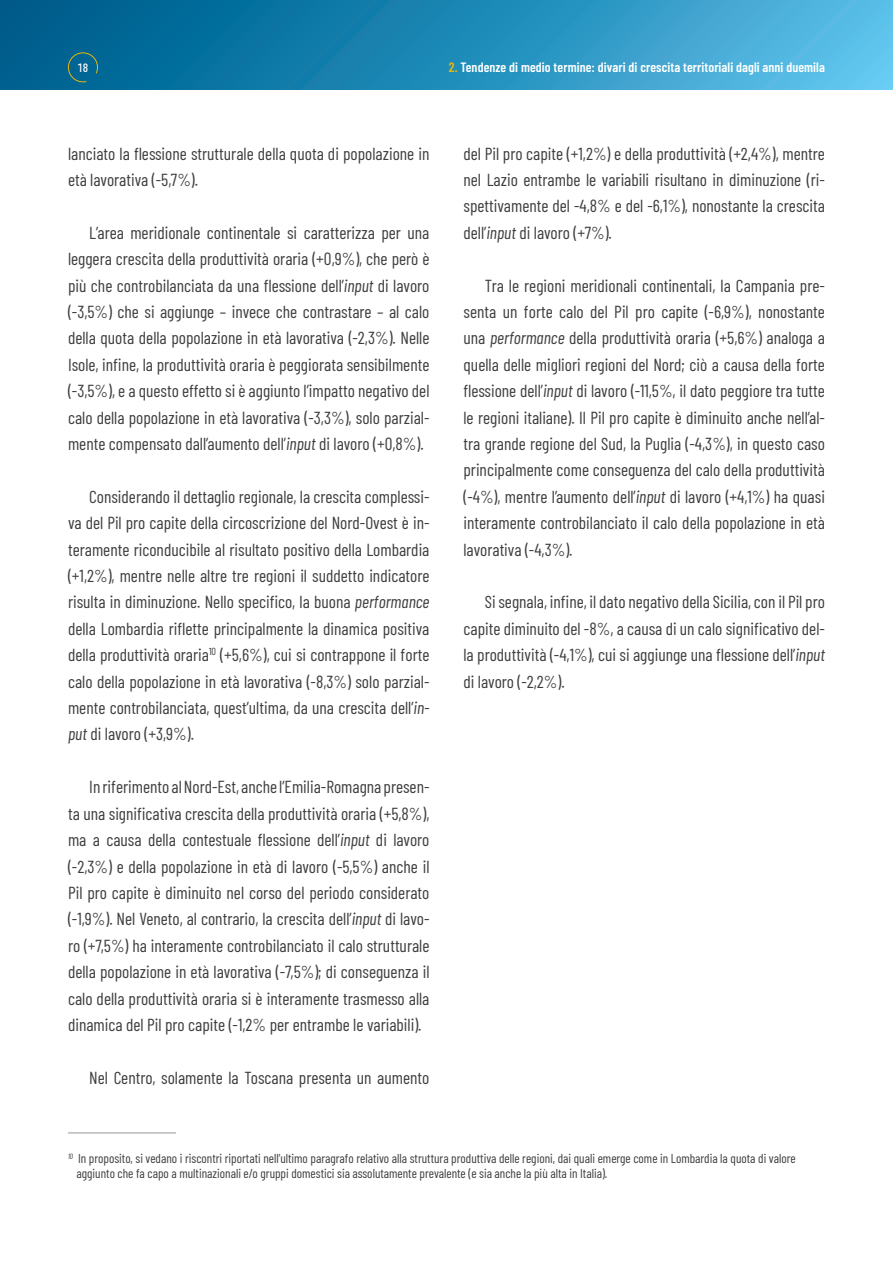
<style>
.page{position:relative;width:893px;height:1263px;background:#fff}
.page>*{position:absolute;margin:0;border:0;box-sizing:border-box;transform-origin:0 0}
.t1{font:17.4px/26.4px "Barlow Condensed";color:#3e3e3f;text-align:justify}
.t2{font:600 13.5px "Barlow Condensed";letter-spacing:.005em;color:#fff}
.t3{font:12.9px/15px "Barlow Condensed";color:#3e3e3f}
.t4{font:500 12px "Barlow Condensed";color:#fff}
.s1{color:#e8b809}
.s2{font-style:italic}
</style>
<div class="page">
<div style="left:1px;top:0;width:891px;height:89px;background:linear-gradient(to right,#005787,#59c0ea)"></div>
<hr style="left:68px;top:1132px;width:108px;height:1px;background:#939598">
<svg style="left:66px;top:51px;width:32px;height:32px"></svg>
<p class="t4" style="left:77px;top:59px;width:12px">18</p>
<p class="t2" style="left:449px;top:58px;width:378px"><span class="s1">2.</span> Tendenze di medio termine: divari di crescita territoriali dagli anni duemila</p>
<p class="t1" style="left:68px;top:139px;width:363px">lanciato la flessione strutturale della quota di popolazione in età lavorativa (-5,7%).</p>
<p class="t1" style="left:68px;top:218px;width:363px;text-indent:21px">L’area meridionale continentale si caratterizza per una leggera crescita della produttività oraria (+0,9%), che però è più che controbilanciata da una flessione dell’<span class="s2">input</span> di lavoro (-3,5%) che si aggiunge – invece che contrastare – al calo della quota della popolazione in età lavorativa (-2,3%). Nelle Isole, infine, la produttività oraria è peggiorata sensibilmente (-3,5%), e a questo effetto si è aggiunto l’impatto negativo del calo della popolazione in età lavorativa (-3,3%), solo parzial&shy;mente compensato dall’aumento dell’<span class="s2">input</span> di lavoro (+0,8%).</p>
<p class="t1" style="left:68px;top:482px;width:363px;text-indent:21px">Considerando il dettaglio regionale, la crescita complessi&shy;va del Pil pro capite della circoscrizione del Nord-Ovest è in&shy;teramente riconducibile al risultato positivo della Lombardia (+1,2%), mentre nelle altre tre regioni il suddetto indicatore risulta in diminuzione. Nello specifico, la buona <span class="s2">performance </span>della Lombardia riflette principalmente la dinamica positiva della produttività oraria<sup>10</sup> (+5,6%), cui si contrappone il forte calo della popolazione in età lavorativa (-8,3%) solo parzial&shy;mente controbilanciata, quest’ultima, da una crescita dell’<span class="s2">in&shy;put</span> di lavoro (+3,9%).</p>
<p class="t1" style="left:68px;top:772px;width:363px;text-indent:21px">In riferimento al Nord-Est, anche l’Emilia-Romagna presen&shy;ta una significativa crescita della produttività oraria (+5,8%), ma a causa della contestuale flessione dell’<span class="s2">input</span> di lavoro (-2,3%) e della popolazione in età di lavoro (-5,5%) anche il Pil pro capite è diminuito nel corso del periodo considerato (-1,9%). Nel Veneto, al contrario, la crescita dell’<span class="s2">input</span> di lavo&shy;ro (+7,5%) ha interamente controbilanciato il calo strutturale della popolazione in età lavorativa (-7,5%); di conseguenza il calo della produttività oraria si è interamente trasmesso alla dinamica del Pil pro capite (-1,2% per entrambe le variabili).</p>
<p class="t1" style="left:89px;top:1063px;width:342px">Nel Centro, solamente la Toscana presenta un aumento</p>
<p class="t1" style="left:463px;top:139px;width:363px">del Pil pro capite (+1,2%) e della produttività (+2,4%), mentre nel Lazio entrambe le variabili risultano in diminuzione (ri&shy;spettivamente del -4,8% e del -6,1%), nonostante la crescita dell’<span class="s2">input</span> di lavoro (+7%).</p>
<p class="t1" style="left:463px;top:271px;width:363px;text-indent:21px">Tra le regioni meridionali continentali, la Campania pre&shy;senta un forte calo del Pil pro capite (-6,9%), nonostante una <span class="s2">performance</span> della produttività oraria (+5,6%) analoga a quella delle migliori regioni del Nord; ciò a causa della forte flessione dell’<span class="s2">input</span> di lavoro (-11,5%, il dato peggiore tra tutte le regioni italiane). Il Pil pro capite è diminuito anche nell’al&shy;tra grande regione del Sud, la Puglia (-4,3%), in questo caso principalmente come conseguenza del calo della produttività (-4%), mentre l’aumento dell’<span class="s2">input</span> di lavoro (+4,1%) ha quasi interamente controbilanciato il calo della popolazione in età lavorativa (-4,3%).</p>
<p class="t1" style="left:463px;top:588px;width:363px;text-indent:21px">Si segnala, infine, il dato negativo della Sicilia, con il Pil pro capite diminuito del -8%, a causa di un calo significativo del&shy;la produttività (-4,1%), cui si aggiunge una flessione dell’<span class="s2">input </span>di lavoro (-2,2%).</p>
<p class="t3" style="left:77px;top:1150px;width:721px;text-indent:-8px"><sup>10</sup> In proposito, si vedano i riscontri riportati nell’ultimo paragrafo relativo alla struttura produttiva delle regioni, dai quali emerge come in Lombardia la quota di valore aggiunto che fa capo a multinazionali e/o gruppi domestici sia assolutamente prevalente (e sia anche la più alta in Italia).</p>
</div>
